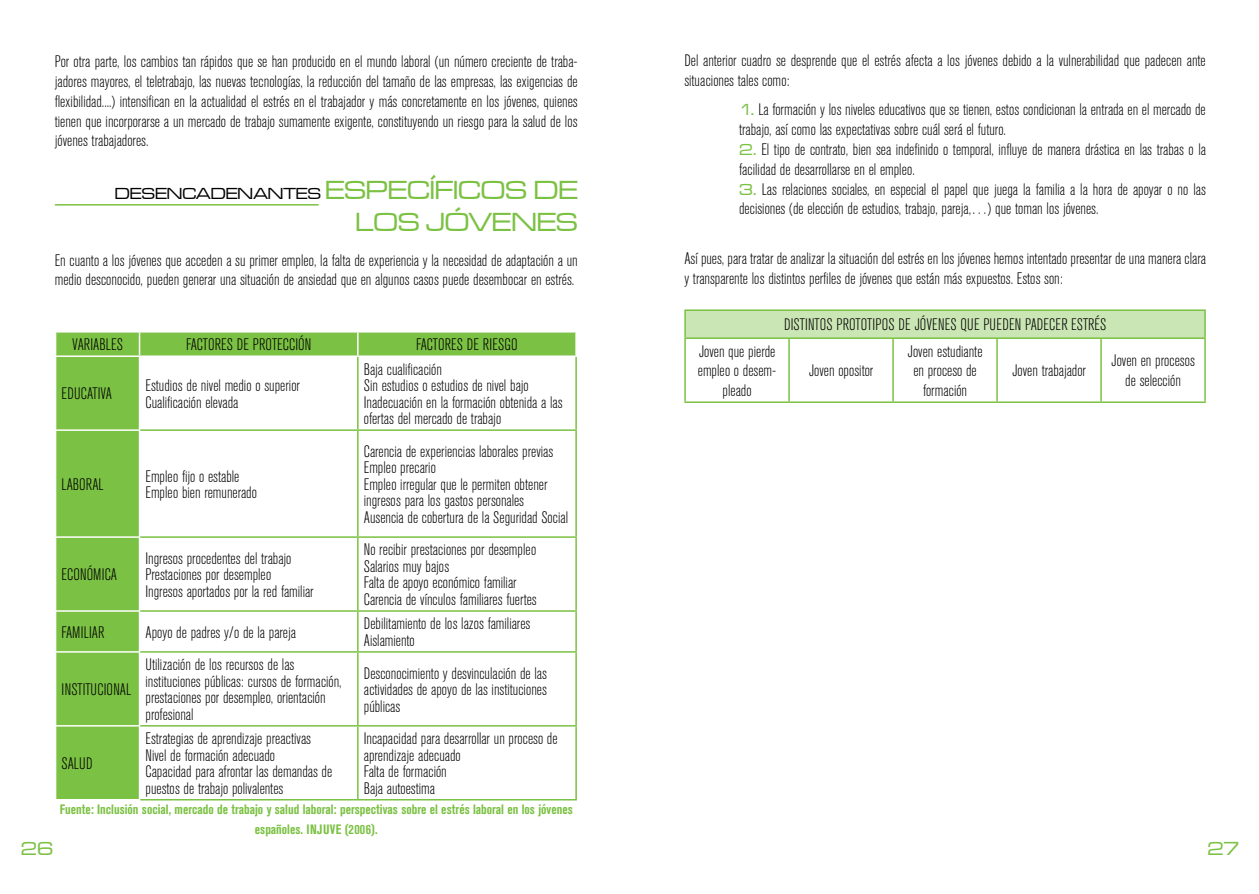
<style>
.page{position:relative;width:1259px;height:894px;background:#fff}
.page>*{position:absolute;margin:0;border:0;box-sizing:border-box;transform-origin:0 0}
.t1{font:27px "Microgramma D Medi Exte";color:#7bc143}
.t2{font:19.5px "Microgramma D Medi Exte";color:#7bc143}
.t3{font:300 condensed 16.5px/16.5px "Akzidenz Grotesk BE";color:#000}
.t4{font:16.5px "Microgramma D Medi Exte";color:#000}
.t5{font:700 condensed 13.5px/19.5px "Akzidenz Grotesk BE";color:#7bc143;text-align:center}
.s1{font-size:27px;color:#7bc143}
.s2{font-family:"Microgramma D Medi Exte";font-weight:400;font-stretch:normal;color:#7bc143}
</style>
<div class="page">
<hr style="left:55px;top:204px;width:264px;height:1px;background:#7bc143">
<svg style="left:56px;top:332px;width:519px;height:467px"></svg>
<svg style="left:139px;top:332px;width:1px;height:23px"></svg>
<svg style="left:357px;top:332px;width:1px;height:23px"></svg>
<hr style="left:139px;top:355px;width:219px;height:2px;background:#fff">
<hr style="left:358px;top:355px;width:219px;height:2px;background:#fff">
<hr style="left:55px;top:355px;width:84px;height:2px;background:#fff">
<hr style="left:139px;top:357px;width:1px;height:72px;background:#fff">
<hr style="left:55px;top:429px;width:85px;height:2px;background:#fff">
<hr style="left:139px;top:431px;width:1px;height:105px;background:#fff">
<hr style="left:55px;top:536px;width:85px;height:2px;background:#fff">
<hr style="left:139px;top:538px;width:1px;height:72px;background:#fff">
<hr style="left:55px;top:610px;width:85px;height:1px;background:#fff">
<hr style="left:139px;top:611px;width:1px;height:40px;background:#fff">
<hr style="left:55px;top:651px;width:85px;height:1px;background:#fff">
<hr style="left:139px;top:652px;width:1px;height:73px;background:#fff">
<hr style="left:55px;top:725px;width:85px;height:1px;background:#fff">
<hr style="left:139px;top:726px;width:1px;height:73px;background:#fff">
<hr style="left:357px;top:357px;width:1px;height:72px;background:#7bc143">
<hr style="left:575px;top:357px;width:2px;height:72px;background:#7bc143">
<hr style="left:140px;top:429px;width:218px;height:2px;background:#7bc143">
<hr style="left:357px;top:431px;width:1px;height:105px;background:#7bc143">
<hr style="left:358px;top:429px;width:219px;height:2px;background:#7bc143">
<hr style="left:575px;top:431px;width:2px;height:105px;background:#7bc143">
<hr style="left:140px;top:536px;width:218px;height:2px;background:#7bc143">
<hr style="left:140px;top:610px;width:218px;height:1px;background:#7bc143">
<hr style="left:140px;top:651px;width:218px;height:1px;background:#7bc143">
<hr style="left:140px;top:725px;width:218px;height:1px;background:#7bc143">
<hr style="left:140px;top:799px;width:218px;height:1px;background:#7bc143">
<hr style="left:357px;top:538px;width:1px;height:72px;background:#7bc143">
<hr style="left:357px;top:611px;width:1px;height:40px;background:#7bc143">
<hr style="left:357px;top:652px;width:1px;height:73px;background:#7bc143">
<hr style="left:357px;top:726px;width:1px;height:73px;background:#7bc143">
<hr style="left:358px;top:536px;width:219px;height:2px;background:#7bc143">
<hr style="left:575px;top:538px;width:2px;height:72px;background:#7bc143">
<hr style="left:575px;top:611px;width:2px;height:40px;background:#7bc143">
<hr style="left:575px;top:652px;width:2px;height:73px;background:#7bc143">
<hr style="left:575px;top:726px;width:2px;height:73px;background:#7bc143">
<hr style="left:358px;top:610px;width:219px;height:1px;background:#7bc143">
<hr style="left:358px;top:651px;width:219px;height:1px;background:#7bc143">
<hr style="left:358px;top:725px;width:219px;height:1px;background:#7bc143">
<hr style="left:358px;top:799px;width:219px;height:1px;background:#7bc143">
<div style="left:685px;top:310px;width:520px;height:28px;background:#cae6b4"></div>
<hr style="left:684px;top:311px;width:2px;height:26px;background:#7bc143">
<hr style="left:684px;top:309px;width:105px;height:2px;background:#7bc143">
<hr style="left:789px;top:309px;width:104px;height:2px;background:#7bc143">
<hr style="left:893px;top:309px;width:104px;height:2px;background:#7bc143">
<hr style="left:997px;top:309px;width:104px;height:2px;background:#7bc143">
<hr style="left:1101px;top:309px;width:104px;height:2px;background:#7bc143">
<svg style="left:1204px;top:311px;width:1px;height:26px"></svg>
<hr style="left:684px;top:339px;width:2px;height:62px;background:#7bc143">
<hr style="left:684px;top:337px;width:105px;height:2px;background:#7bc143">
<hr style="left:684px;top:401px;width:105px;height:2px;background:#7bc143">
<hr style="left:788px;top:339px;width:2px;height:62px;background:#7bc143">
<hr style="left:789px;top:337px;width:104px;height:2px;background:#7bc143">
<hr style="left:893px;top:337px;width:104px;height:2px;background:#7bc143">
<hr style="left:997px;top:337px;width:104px;height:2px;background:#7bc143">
<hr style="left:1101px;top:337px;width:104px;height:2px;background:#7bc143">
<hr style="left:892px;top:339px;width:2px;height:62px;background:#7bc143">
<hr style="left:996px;top:339px;width:1px;height:62px;background:#7bc143">
<hr style="left:1100px;top:339px;width:1px;height:62px;background:#7bc143">
<hr style="left:1204px;top:339px;width:1px;height:62px;background:#7bc143">
<hr style="left:789px;top:401px;width:104px;height:2px;background:#7bc143">
<hr style="left:893px;top:401px;width:104px;height:2px;background:#7bc143">
<hr style="left:997px;top:401px;width:104px;height:2px;background:#7bc143">
<hr style="left:1101px;top:401px;width:104px;height:2px;background:#7bc143">
<p class="t3" style="left:55px;top:52px;width:524px;line-height:19.8px;text-align:justify">Por otra parte, los cambios tan rápidos que se han producido en el mundo laboral (un número creciente de traba&shy;jadores mayores, el teletrabajo, las nuevas tecnologías, la reducción del tamaño de las empresas, las exigencias de flexibilidad....) intensifican en la actualidad el estrés en el trabajador y más concretamente en los jóvenes, quienes tienen que incorporarse a un mercado de trabajo sumamente exigente, constituyendo un riesgo para la salud de los jóvenes trabajadores.</p>
<p class="t4" style="left:115px;top:183px;width:464px">DESENCADENANTES <span class="s1">ESPECÍFICOS DE</span></p>
<h1 class="t1" style="left:355px;top:205px;width:224px">LOS JÓVENES</h1>
<p class="t3" style="left:55px;top:250px;width:524px;line-height:19.8px">En cuanto a los jóvenes que acceden a su primer empleo, la falta de experiencia y la necesidad de adaptación a un medio desconocido, pueden generar una situación de ansiedad que en algunos casos puede desembocar en estrés.</p>
<p class="t3" style="left:72px;top:337px;width:52px">VARIABLES</p>
<p class="t3" style="left:186px;top:337px;width:126px">FACTORES DE PROTECCIÓN</p>
<p class="t3" style="left:416px;top:337px;width:103px">FACTORES DE RIESGO</p>
<p class="t3" style="left:62px;top:386px;width:52px">EDUCATIVA</p>
<p class="t3" style="left:145px;top:377px;width:156px">Estudios de nivel medio o superior<br>Cualificación elevada</p>
<p class="t3" style="left:364px;top:361px;width:200px">Baja cualificación<br>Sin estudios o estudios de nivel bajo<br>Inadecuación en la formación obtenida a las ofertas del mercado de trabajo</p>
<p class="t3" style="left:62px;top:476px;width:44px">LABORAL</p>
<p class="t3" style="left:145px;top:468px;width:113px">Empleo fijo o estable<br>Empleo bien remunerado</p>
<p class="t3" style="left:364px;top:443px;width:206px">Carencia de experiencias laborales previas Empleo precario<br>Empleo irregular que le permiten obtener ingresos para los gastos personales<br>Ausencia de cobertura de la Seguridad Social</p>
<p class="t3" style="left:62px;top:566px;width:57px">ECONÓMICA</p>
<p class="t3" style="left:145px;top:550px;width:170px">Ingresos procedentes del trabajo<br>Prestaciones por desempleo<br>Ingresos aportados por la red familiar</p>
<p class="t3" style="left:364px;top:542px;width:174px">No recibir prestaciones por desempleo Salarios muy bajos<br>Falta de apoyo económico familiar Carencia de vínculos familiares fuertes</p>
<p class="t3" style="left:62px;top:624px;width:44px">FAMILIAR</p>
<p class="t3" style="left:145px;top:624px;width:152px">Apoyo de padres y/o de la pareja</p>
<p class="t3" style="left:364px;top:616px;width:168px">Debilitamiento de los lazos familiares<br>Aislamiento</p>
<p class="t3" style="left:62px;top:681px;width:71px">INSTITUCIONAL</p>
<p class="t3" style="left:145px;top:656px;width:198px">Utilización de los recursos de las instituciones públicas: cursos de formación, prestaciones por desempleo, orientación profesional</p>
<p class="t3" style="left:364px;top:665px;width:184px;text-align:justify">Desconocimiento y desvinculación de las actividades de apoyo de las instituciones públicas</p>
<p class="t3" style="left:145px;top:730px;width:188px">Estrategias de aprendizaje preactivas Nivel de formación adecuado<br>Capacidad para afrontar las demandas de puestos de trabajo polivalentes</p>
<p class="t3" style="left:364px;top:730px;width:195px">Incapacidad para desarrollar un proceso de aprendizaje adecuado<br>Falta de formación<br>Baja autoestima</p>
<p class="t5" style="left:60px;top:799px;width:514px">Fuente: Inclusión social, mercado de trabajo y salud laboral: perspectivas sobre el estrés laboral en los jóvenes españoles. INJUVE (2006).</p>
<p class="t3" style="left:62px;top:755px;width:32px">SALUD</p>
<p class="t3" style="left:684px;top:51px;width:523px;line-height:19.8px">Del anterior cuadro se desprende que el estrés afecta a los jóvenes debido a la vulnerabilidad que padecen ante situaciones tales como:</p>
<p class="t3" style="left:739px;top:100px;width:468px;line-height:19.8px"><span class="s2">1.</span> La formación y los niveles educativos que se tienen, estos condicionan la entrada en el mercado de trabajo, así como las expectativas sobre cuál será el futuro.</p>
<p class="t3" style="left:739px;top:140px;width:468px;line-height:19.8px"><span class="s2">2.</span> El tipo de contrato, bien sea indefinido o temporal, influye de manera drástica en las trabas o la facilidad de desarrollarse en el empleo.</p>
<p class="t3" style="left:739px;top:179px;width:468px;line-height:19.8px"><span class="s2">3.</span> Las relaciones sociales, en especial el papel que juega la familia a la hora de apoyar o no las decisiones (de elección de estudios, trabajo, pareja,…) que toman los jóvenes.</p>
<p class="t3" style="left:684px;top:249px;width:523px;line-height:19.8px">Así pues, para tratar de analizar la situación del estrés en los jóvenes hemos intentado presentar de una manera clara y transparente los distintos perfiles de jóvenes que están más expuestos. Estos son:</p>
<p class="t3" style="left:784px;top:317px;width:324px">DISTINTOS PROTOTIPOS DE JÓVENES QUE PUEDEN PADECER ESTRÉS</p>
<p class="t3" style="left:698px;top:341px;width:80px;line-height:19.8px;text-align:center">Joven que pierde empleo o desem&shy;pleado</p>
<p class="t3" style="left:907px;top:341px;width:76px;line-height:19.8px;text-align:center">Joven estudiante en proceso de formación</p>
<p class="t3" style="left:1012px;top:363px;width:75px">Joven trabajador</p>
<p class="t3" style="left:1111px;top:351px;width:85px;line-height:19.8px;text-align:center">Joven en procesos de selección</p>
<p class="t3" style="left:809px;top:363px;width:66px">Joven opositor</p>
<p class="t2" style="left:21px;top:836px;width:34px">26</p>
<p class="t2" style="left:1207px;top:836px;width:34px">27</p>
</div>
